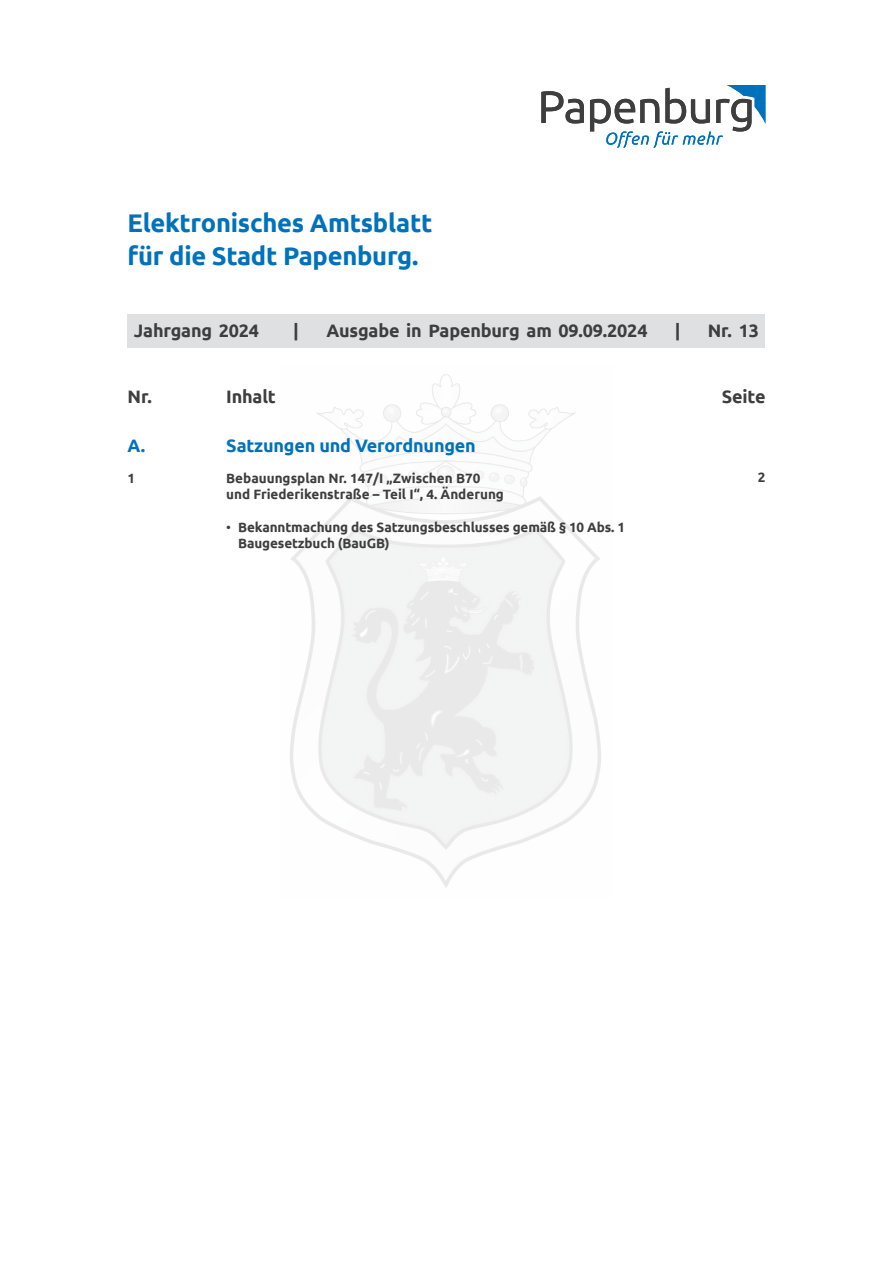
<style>
.page{position:relative;width:893px;height:1263px;background:#fff}
.page>*{position:absolute;margin:0;border:0;box-sizing:border-box;transform-origin:0 0}
.t1{font:700 25.5px/33px "Ubuntu";letter-spacing:-.01em;color:#0072bc}
.t2{font:700 18px "Ubuntu";letter-spacing:-.01em;color:#3e3e3f}
.t3{font:700 18px "Ubuntu";letter-spacing:-.01em;color:#0072bc}
.t4{font:700 13.5px/16.2px "Ubuntu";letter-spacing:-.01em;color:#3e3e3f}
.s1{font-weight:400}
</style>
<div class="page">
<img style="left:290px;top:374px;width:311px;height:514px">
<svg style="left:541px;top:91px;width:43px;height:32px"></svg>
<svg style="left:590px;top:85px;width:175px;height:63px"></svg>
<div style="left:128px;top:315px;width:637px;height:33px;background:#dfe0e2"></div>
<h1 class="t1" style="left:128px;top:206px;width:306px">Elektronisches Amtsblatt für die Stadt Papenburg.</h1>
<h2 class="t2" style="left:134px;top:320px;width:127px">Jahrgang 2024</h2>
<h2 class="t2" style="left:293px;top:320px;width:7px">|</h2>
<h2 class="t2" style="left:326px;top:320px;width:323px">Ausgabe in Papenburg am 09.09.2024</h2>
<h2 class="t2" style="left:675px;top:320px;width:7px">|</h2>
<h2 class="t2" style="left:708px;top:320px;width:53px">Nr. 13</h2>
<h2 class="t2" style="left:128px;top:386px;width:26px">Nr.</h2>
<h2 class="t2" style="left:226px;top:386px;width:51px">Inhalt</h2>
<h2 class="t2" style="left:722px;top:386px;width:45px">Seite</h2>
<h2 class="t3" style="left:128px;top:435px;width:19px">A.</h2>
<h2 class="t3" style="left:226px;top:435px;width:251px">Satzungen und Verordnungen</h2>
<p class="t4" style="left:128px;top:469px;width:9px">1</p>
<p class="t4" style="left:226px;top:469px;width:279px">Bebauungsplan Nr. 147/I „Zwischen B70 und Friederikenstraße – Teil I“, 4. Änderung</p>
<p class="t4" style="left:238px;top:518px;width:388px;text-indent:-12px"><span class="s1">•</span> Bekanntmachung des Satzungsbeschlusses gemäß § 10 Abs. 1<br>Baugesetzbuch (BauGB)</p>
<p class="t4" style="left:758px;top:469px;width:9px">2</p>
</div>
